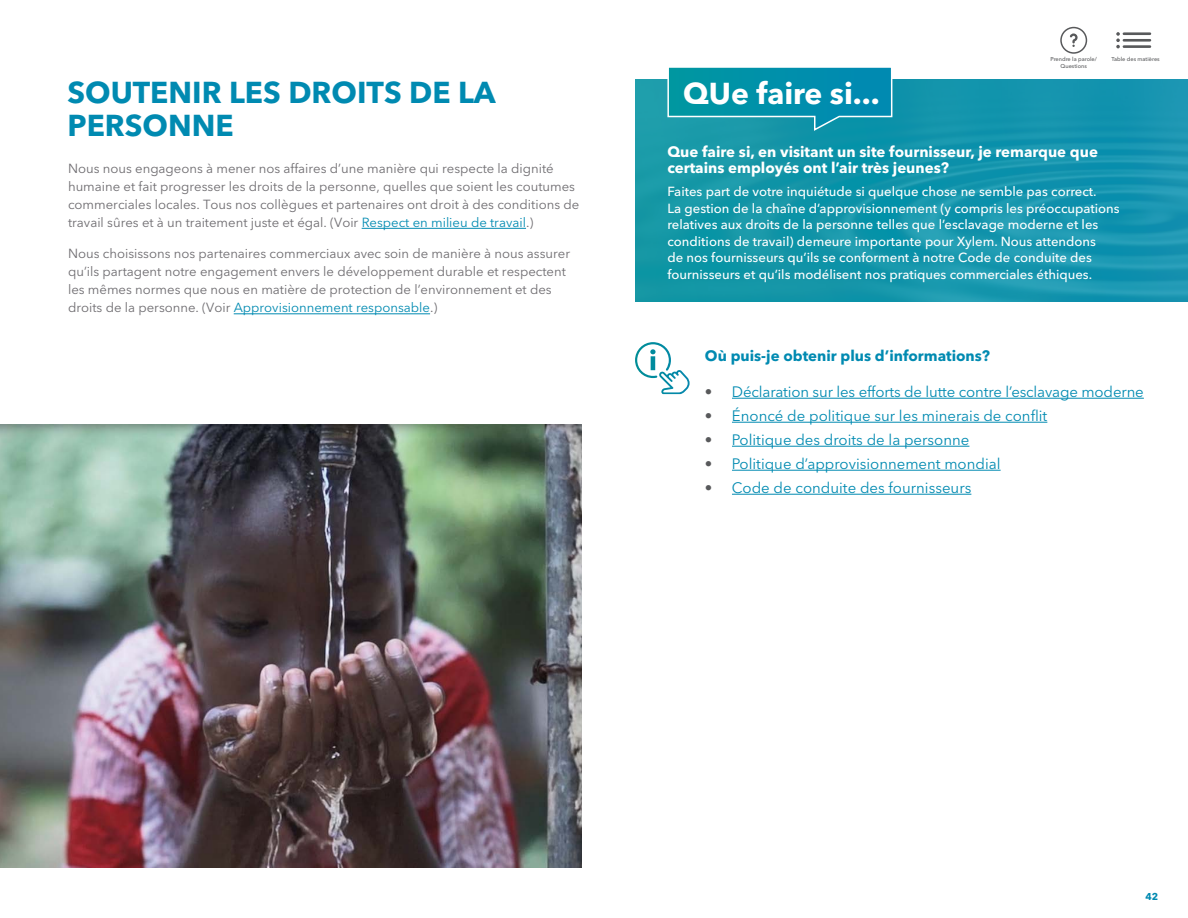
<style>
.page{position:relative;width:1188px;height:918px;background:#fff}
.page>*{position:absolute;margin:0;border:0;box-sizing:border-box;transform-origin:0 0}
.t1{font:700 30px/33px "Avenir Next LT Pro";color:#008ab1}
.t2{font:700 30px "Avenir Next LT Pro";color:#fff}
.t3{font:15px "Avenir Next LT Pro";color:#008ab1}
.t4{font:700 15px/16.5px "Avenir Next LT Pro";color:#fff}
.t5{font:700 15px "Avenir Next LT Pro";color:#008ab1}
.t6{font:13.2px/18px "Avenir Next LT Pro";color:#6e6c70}
.t7{font:500 13.2px/16.5px "Avenir Next LT Pro";color:#fff}
.t8{font:700 9.9px "Avenir Next LT Pro";color:#008ab1}
.t9{font:500 5.7px/6.8px "Avenir Next LT Pro";color:#58595b;text-align:center}
.s1{color:#008ab1}
.s2{color:#58595b}
</style>
<div class="page">
<svg style="left:1070px;top:33px;width:8px;height:14px"></svg>
<div style="left:1060px;top:27px;width:27px;height:27px;border:2px solid #58595b;border-radius:50%"></div>
<hr style="left:1124px;top:32px;width:26px;height:3px;background:#58595b">
<hr style="left:1124px;top:39px;width:26px;height:3px;background:#58595b">
<hr style="left:1124px;top:45px;width:26px;height:3px;background:#58595b">
<svg style="left:1116px;top:32px;width:4px;height:16px"></svg>
<hr style="left:362px;top:228px;width:164px;height:1px;background:#008ab1">
<hr style="left:234px;top:313px;width:196px;height:1px;background:#008ab1">
<img style="left:0;top:424px;width:581px;height:443px">
<img style="left:635px;top:80px;width:553px;height:221px">
<svg style="left:667px;top:67px;width:226px;height:65px;background:#1096ad"></svg>
<svg style="left:635px;top:342px;width:55px;height:52px"></svg>
<hr style="left:732px;top:398px;width:412px;height:1px;background:#008ab1">
<hr style="left:732px;top:422px;width:315px;height:1px;background:#008ab1">
<hr style="left:732px;top:446px;width:237px;height:1px;background:#008ab1">
<hr style="left:732px;top:470px;width:269px;height:1px;background:#008ab1">
<hr style="left:732px;top:494px;width:239px;height:1px;background:#008ab1">
<h1 class="t1" style="left:68px;top:75px;width:430px">SOUTENIR LES DROITS DE LA<br>PERSONNE</h1>
<p class="t6" style="left:68px;top:159px;width:513px">Nous nous engageons à mener nos affaires d’une manière qui respecte la dignité humaine et fait progresser les droits de la personne, quelles que soient les coutumes commerciales locales. Tous nos collègues et partenaires ont droit à des conditions de travail sûres et à un traitement juste et égal. (Voir <span class="s1">Respect en milieu de travail</span>.)</p>
<p class="t6" style="left:68px;top:245px;width:504px">Nous choisissons nos partenaires commerciaux avec soin de manière à nous assurer qu’ils partagent notre engagement envers le développement durable et respectent les mêmes normes que nous en matière de protection de l’environnement et des droits de la personne. (Voir <span class="s1">Approvisionnement responsable</span>.)</p>
<h1 class="t2" style="left:683px;top:75px;width:198px">QUe faire si...</h1>
<p class="t9" style="left:1051px;top:56px;width:48px">Prendre la parole/<br>Questions</p>
<p class="t9" style="left:1112px;top:56px;width:50px">Table des matières</p>
<p class="t4" style="left:667px;top:143px;width:432px">Que faire si, en visitant un site fournisseur, je remarque que certains employés ont l’air très jeunes?</p>
<p class="t7" style="left:667px;top:183px;width:454px">Faites part de votre inquiétude si quelque chose ne semble pas correct.<br>La gestion de la chaîne d’approvisionnement (y compris les préoccupations relatives aux droits de la personne telles que l’esclavage moderne et les conditions de travail) demeure importante pour Xylem. Nous attendons<br>de nos fournisseurs qu’ils se conforment à notre Code de conduite des fournisseurs et qu’ils modélisent nos pratiques commerciales éthiques.</p>
<p class="t5" style="left:705px;top:346px;width:287px">Où puis-je obtenir plus d’informations?</p>
<p class="t3" style="left:705px;top:383px;width:440px"><span class="s2">•</span> Déclaration sur les efforts de lutte contre l’esclavage moderne</p>
<p class="t3" style="left:705px;top:407px;width:344px"><span class="s2">•</span> Énoncé de politique sur les minerais de conflit</p>
<p class="t3" style="left:705px;top:431px;width:266px"><span class="s2">•</span> Politique des droits de la personne</p>
<p class="t3" style="left:705px;top:455px;width:297px"><span class="s2">•</span> Politique d’approvisionnement mondial</p>
<p class="t3" style="left:705px;top:479px;width:268px"><span class="s2">•</span> Code de conduite des fournisseurs</p>
<p class="t8" style="left:1146px;top:891px;width:14px">42</p>
</div>
